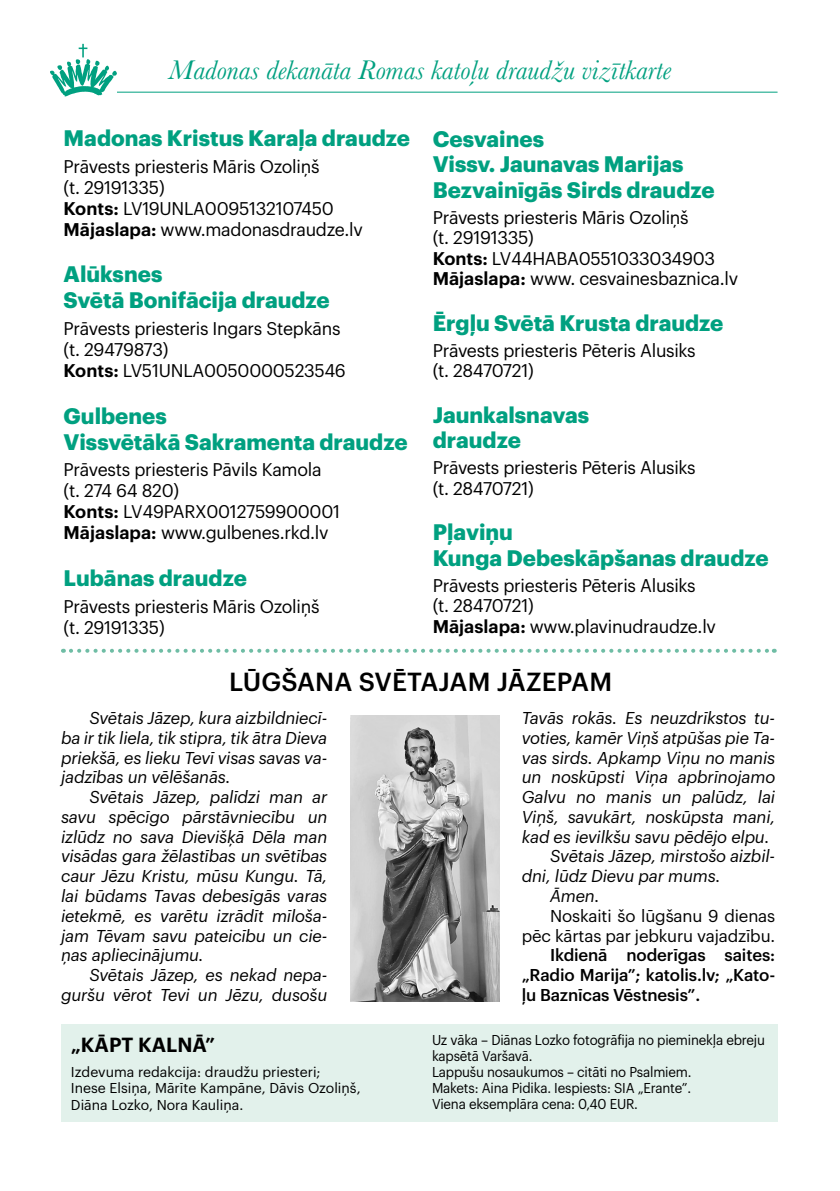
<style>
.page{position:relative;width:840px;height:1191px;background:#fff}
.page>*{position:absolute;margin:0;border:0;box-sizing:border-box;transform-origin:0 0}
.t1{font:italic 28px "Baskerville";color:#00a080}
.t2{font:500 25.6px "Graphik";letter-spacing:.005em;color:#000}
.t3{font:700 22px/26px "Graphik";color:#00a080}
.t4{font:600 20px "Graphik";color:#000}
.t5{font:18px/21px "Graphik";letter-spacing:-.015em;color:#000}
.t6{font:italic 16.8px/19.8px "Graphik";letter-spacing:-.01em;color:#000;text-align:justify}
.t7{font:500 16.8px/19.8px "Graphik";letter-spacing:-.01em;color:#000;text-align:justify}
.t8{font:16.8px/19.8px "Graphik";letter-spacing:-.01em;color:#000;text-align:right}
.t9{font:14px/16px "Graphik";letter-spacing:-.015em;color:#000;scale:.95 1}
.t10{font:14px/16.4px "Graphik";letter-spacing:-.015em;color:#000}
.s1{font-weight:600}
</style>
<div class="page">
<div style="left:61px;top:1024px;width:716px;height:98px;background:#e2f1eb"></div>
<hr style="left:62px;top:92px;width:715px;height:1px;background:#00a080">
<svg style="left:50px;top:44px;width:67px;height:52px"></svg>
<svg style="left:71px;top:649px;width:703px;height:4px"></svg>
<img style="left:350px;top:715px;width:148px;height:286px">
<h1 class="t1" style="left:169px;top:51px;width:503px">Madonas dekanāta Romas katoļu draudžu vizītkarte</h1>
<h3 class="t3" style="left:64px;top:123px;width:348px">Madonas Kristus Karaļa draudze</h3>
<p class="t5" style="left:64px;top:154px;width:300px">Prāvests priesteris Māris Ozoliņš<br>(t. 29191335)<br><span class="s1">Konts:</span> LV19UNLA0095132107450<br><span class="s1">Mājaslapa:</span> www.madonasdraudze.lv</p>
<h3 class="t3" style="left:64px;top:259px;width:267px">Alūksnes<br>Svētā Bonifācija draudze</h3>
<p class="t5" style="left:64px;top:316px;width:283px">Prāvests priesteris Ingars Stepkāns (t. 29479873)<br><span class="s1">Konts:</span> LV51UNLA0050000523546</p>
<h3 class="t3" style="left:64px;top:401px;width:345px">Gulbenes<br>Vissvētākā Sakramenta draudze</h3>
<p class="t5" style="left:64px;top:458px;width:278px">Prāvests priesteris Pāvils Kamola (t. 274 64 820)<br><span class="s1">Konts:</span> LV49PARX0012759900001<br><span class="s1">Mājaslapa:</span> www.gulbenes.rkd.lv</p>
<h3 class="t3" style="left:64px;top:563px;width:185px">Lubānas draudze</h3>
<p class="t5" style="left:64px;top:594px;width:257px">Prāvests priesteris Māris Ozoliņš (t. 29191335)</p>
<h3 class="t3" style="left:432px;top:125px;width:283px;line-height:25.2px">Cesvaines<br>Vissv. Jaunavas Marijas<br>Bezvainīgās Sirds draudze</h3>
<p class="t5" style="left:432px;top:205px;width:307px;line-height:20.4px">Prāvests priesteris Māris Ozoliņš<br>(t. 29191335)<br><span class="s1">Konts:</span> LV44HABA0551033034903<br><span class="s1">Mājaslapa:</span> www. cesvainesbaznica.lv</p>
<h3 class="t3" style="left:432px;top:308px;width:292px">Ērgļu Svētā Krusta draudze</h3>
<p class="t5" style="left:432px;top:339px;width:264px;line-height:20.4px">Prāvests priesteris Pēteris Alusiks (t. 28470721)</p>
<h3 class="t3" style="left:432px;top:400px;width:158px;line-height:25.4px">Jaunkalsnavas draudze</h3>
<p class="t5" style="left:432px;top:456px;width:264px;line-height:20.4px">Prāvests priesteris Pēteris Alusiks (t. 28470721)</p>
<h3 class="t3" style="left:432px;top:517px;width:337px;line-height:25.4px">Pļaviņu<br>Kunga Debeskāpšanas draudze</h3>
<p class="t5" style="left:432px;top:573px;width:284px;line-height:20.4px">Prāvests priesteris Pēteris Alusiks (t. 28470721)<br><span class="s1">Mājaslapa:</span> www.plavinudraudze.lv</p>
<h2 class="t2" style="left:229px;top:662px;width:384px">LŪGŠANA SVĒTAJAM JĀZEPAM</h2>
<p class="t6" style="left:61px;top:706px;width:268px;text-indent:28px">Svētais Jāzep, kura aizbildniecī&shy;ba ir tik liela, tik stipra, tik ātra Dieva priekšā, es lieku Tevī visas savas va&shy;jadzības un vēlēšanās.</p>
<p class="t6" style="left:61px;top:785px;width:268px;text-indent:28px">Svētais Jāzep, palīdzi man ar savu spēcīgo pārstāvniecību un izlūdz no sava Dievišķā Dēla man visādas gara žēlastības un svētības caur Jēzu Kristu, mūsu Kungu. Tā, lai būdams Tavas debesīgās varas ietekmē, es varētu izrādīt mīloša&shy;jam Tēvam savu pateicību un cie&shy;ņas apliecinājumu.</p>
<p class="t6" style="left:61px;top:963px;width:268px;text-align:right">Svētais Jāzep, es nekad nepa&shy;guršu vērot Tevi un Jēzu, dusošu</p>
<p class="t4" style="left:71px;top:1029px;width:146px">„KĀPT KALNĀ”</p>
<p class="t10" style="left:71px;top:1062px;width:291px">Izdevuma redakcija: draudžu priesteri;<br>Inese Elsiņa, Mārīte Kampāne, Dāvis Ozoliņš,<br>Diāna Lozko, Nora Kauliņa.</p>
<p class="t6" style="left:521px;top:706px;width:255px">Tavās rokās. Es neuzdrīkstos tu-</p>
<p class="t6" style="left:521px;top:726px;width:255px">voties, kamēr Viņš atpūšas pie Ta-</p>
<p class="t6" style="left:521px;top:746px;width:255px">vas sirds. Apkamp Viņu no manis</p>
<p class="t6" style="left:521px;top:766px;width:255px">un noskūpsti Viņa apbrīnojamo</p>
<p class="t6" style="left:521px;top:785px;width:255px">Galvu no manis un palūdz, lai</p>
<p class="t6" style="left:521px;top:805px;width:255px">Viņš, savukārt, noskūpsta mani,</p>
<p class="t6" style="left:521px;top:825px;width:249px">kad es ievilkšu savu pēdējo elpu.</p>
<p class="t6" style="left:550px;top:845px;width:226px">Svētais Jāzep, mirstošo aizbil-</p>
<p class="t6" style="left:521px;top:865px;width:200px">dni, lūdz Dievu par mums.</p>
<p class="t6" style="left:550px;top:884px;width:51px">Āmen.</p>
<p class="t8" style="left:521px;top:904px;width:255px">Noskaiti šo lūgšanu 9 dienas pēc kārtas par jebkuru vajadzību.</p>
<p class="t7" style="left:521px;top:943px;width:255px;text-indent:28px">Ikdienā noderīgas saites: „Radio Marija”; katolis.lv; „Kato&shy;ļu Baznīcas Vēstnesis”.</p>
<p class="t9" style="left:432px;top:1031px;width:352px">Uz vāka – Diānas Lozko fotogrāfija no pieminekļa ebreju kapsētā Varšavā.<br>Lappušu nosaukumos – citāti no Psalmiem.<br>Makets: Aina Pidika. Iespiests: SIA „Erante”.<br>Viena eksemplāra cena: 0,40 EUR.</p>
</div>
